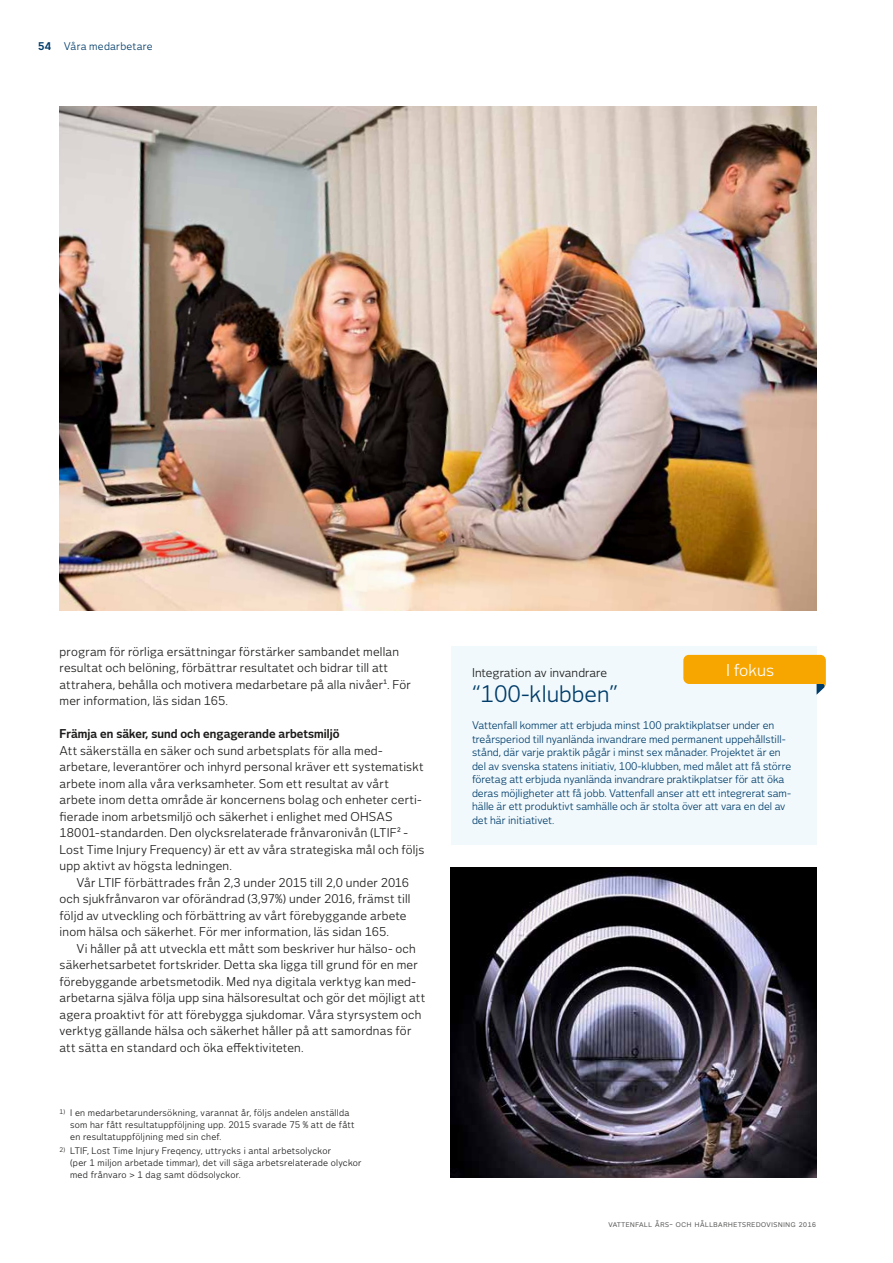
<style>
.page{position:relative;width:893px;height:1263px;background:#fff}
.page>*{position:absolute;margin:0;border:0;box-sizing:border-box;transform-origin:0 0}
.t1{font:22.5px "Vattenfall Voice";color:#003c6a}
.t2{font:16.2px "Vattenfall Voice";color:#fff}
.t3{font:12px/16.5px "Vattenfall Voice";letter-spacing:.015em;color:#1c1b1a}
.t4{font:700 12px "Vattenfall Voice";letter-spacing:.005em;color:#1c1b1a}
.t5{font:10.5px/13.5px "Vattenfall Voice";color:#003c6a}
.t6{font:700 10.5px "Vattenfall Voice";color:#003c6a}
.t7{font:9px/12px "Vattenfall Voice";letter-spacing:.025em;color:#1c1b1a}
.t8{font:9px "Vattenfall Voice";color:#575756}
</style>
<div class="page">
<div style="left:451px;top:646px;width:365px;height:199px;background:#f1f9fc"></div>
<img style="left:60px;top:106px;width:756px;height:504px">
<svg style="left:683px;top:655px;width:143px;height:40px"></svg>
<img style="left:451px;top:867px;width:365px;height:311px">
<p class="t6" style="left:38px;top:40px;width:14px">54</p>
<p class="t5" style="left:64px;top:40px;width:90px">Våra medarbetare</p>
<p class="t3" style="left:60px;top:643px;width:353px">program för rörliga ersättningar förstärker sambandet mellan resultat och belöning, förbättrar resultatet och bidrar till att attrahera, behålla och motivera medarbetare på alla nivåer¹. För mer information, läs sidan 165.</p>
<p class="t4" style="left:60px;top:726px;width:282px">Främja en säker, sund och engagerande arbetsmiljö</p>
<p class="t3" style="left:60px;top:742px;width:366px">Att säkerställa en säker och sund arbetsplats för alla med&shy;arbetare, leverantörer och inhyrd personal kräver ett systematiskt arbete inom alla våra verksamheter. Som ett resultat av vårt arbete inom detta område är koncernens bolag och enheter certi&shy;fierade inom arbetsmiljö och säkerhet i enlighet med OHSAS 18001-standarden. Den olycksrelaterade frånvaronivån (LTIF² - Lost Time Injury Frequency) är ett av våra strategiska mål och följs upp aktivt av högsta ledningen.</p>
<p class="t3" style="left:60px;top:874px;width:352px;text-indent:17px">Vår LTIF förbättrades från 2,3 under 2015 till 2,0 under 2016 och sjukfrånvaron var oförändrad (3,97%) under 2016, främst till följd av utveckling och förbättring av vårt förebyggande arbete inom hälsa och säkerhet. För mer information, läs sidan 165.</p>
<p class="t3" style="left:60px;top:940px;width:367px;text-indent:17px">Vi håller på att utveckla ett mått som beskriver hur hälso- och säkerhetsarbetet fortskrider. Detta ska ligga till grund för en mer förebyggande arbetsmetodik. Med nya digitala verktyg kan med&shy;arbetarna själva följa upp sina hälsoresultat och gör det möjligt att agera proaktivt för att förebygga sjukdomar. Våra styrsystem och verktyg gällande hälsa och säkerhet håller på att samordnas för att sätta en standard och öka effektiviteten.</p>
<p class="t7" style="left:70px;top:1107px;width:286px;text-indent:-11px"><sup>1)</sup> I en medarbetarundersökning, varannat år, följs andelen anställda som har fått resultatuppföljning upp. 2015 svarade 75 % att de fått en resultatuppföljning med sin chef.</p>
<p class="t7" style="left:70px;top:1145px;width:293px;text-indent:-11px"><sup>2)</sup> LTIF, Lost Time Injury Freqency, uttrycks i antal arbetsolyckor<br>(per 1 miljon arbetade timmar), det vill säga arbetsrelaterade olyckor med frånvaro &gt; 1 dag samt dödsolyckor.</p>
<h2 class="t2" style="left:726px;top:661px;width:50px">I fokus</h2>
<p class="t3" style="left:472px;top:664px;width:137px">Integration av invandrare</p>
<h1 class="t1" style="left:472px;top:681px;width:148px">“100-klubben”</h1>
<p class="t5" style="left:472px;top:719px;width:321px">Vattenfall kommer att erbjuda minst 100 praktikplatser under en treårsperiod till nyanlända invandrare med permanent uppehållstill&shy;stånd, där varje praktik pågår i minst sex månader. Projektet är en del av svenska statens initiativ, 100-klubben, med målet att få större företag att erbjuda nyanlända invandrare praktikplatser för att öka deras möjligheter att få jobb. Vattenfall anser att ett integrerat sam&shy;hälle är ett produktivt samhälle och är stolta över att vara en del av det här initiativet.</p>
<p class="t8" style="left:608px;top:1219px;width:210px">vattenfall års- och hållbarhetsredovisning 2016</p>
</div>
